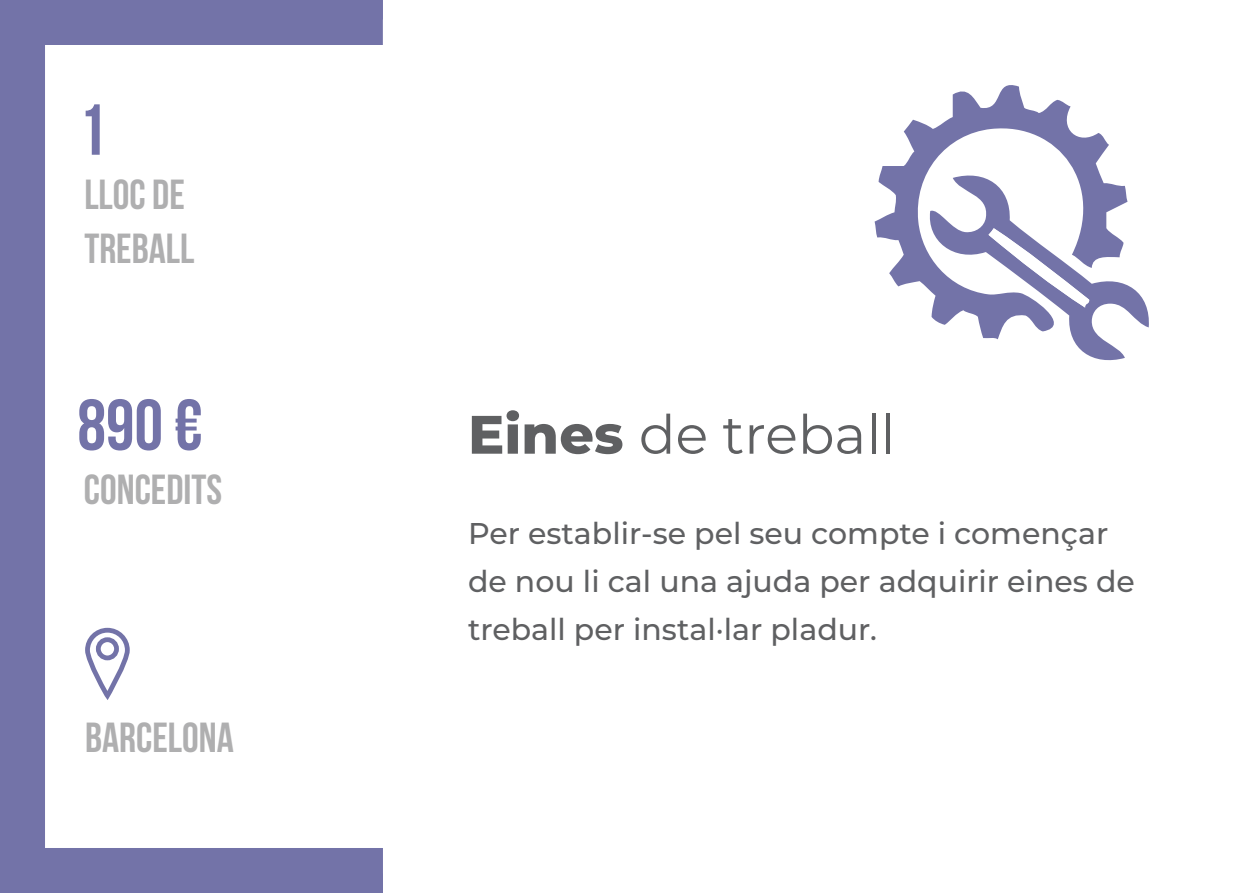
<style>
.page{position:relative;width:1234px;height:893px;background:#fff}
.page>*{position:absolute;margin:0;border:0;box-sizing:border-box;transform-origin:0 0}
.t1{font:72px "Bebas Neue";color:#7373a8}
.t2{font:54px "Montserrat";color:#5f6062}
.t3{font:42px/54px "Bebas Neue";color:#afafb0}
.t4{font:500 30px/48px "Montserrat";color:#5f6062}
.s1{font-weight:800}
</style>
<div class="page">
<svg style="left:0;top:0;width:383px;height:893px"></svg>
<div style="left:85px;top:628px;width:45px;height:71px;border:5px solid #7373a8;border-radius:20px"></div>
<div style="left:96px;top:637px;width:23px;height:23px;border:5px solid #7373a8;border-radius:50%"></div>
<svg style="left:874px;top:85px;width:235px;height:202px"></svg>
<svg style="left:926px;top:169px;width:223px;height:192px"></svg>
<svg style="left:988px;top:228px;width:101px;height:80px"></svg>
<h1 class="t1" style="left:78px;top:90px;width:30px">1</h1>
<h3 class="t3" style="left:84px;top:167px;width:111px">LLOC DE<br>TREBALL</h3>
<h1 class="t1" style="left:77px;top:386px;width:127px">890 €</h1>
<h3 class="t3" style="left:84px;top:462px;width:140px">CONCEDITS</h3>
<h3 class="t3" style="left:85px;top:710px;width:150px">BARCELONA</h3>
<h2 class="t2" style="left:468px;top:397px;width:428px"><span class="s1">Eines</span> de treball</h2>
<p class="t4" style="left:468px;top:508px;width:668px">Per establir-se pel seu compte i començar de nou li cal una ajuda per adquirir eines de treball per instal·lar pladur.</p>
</div>
